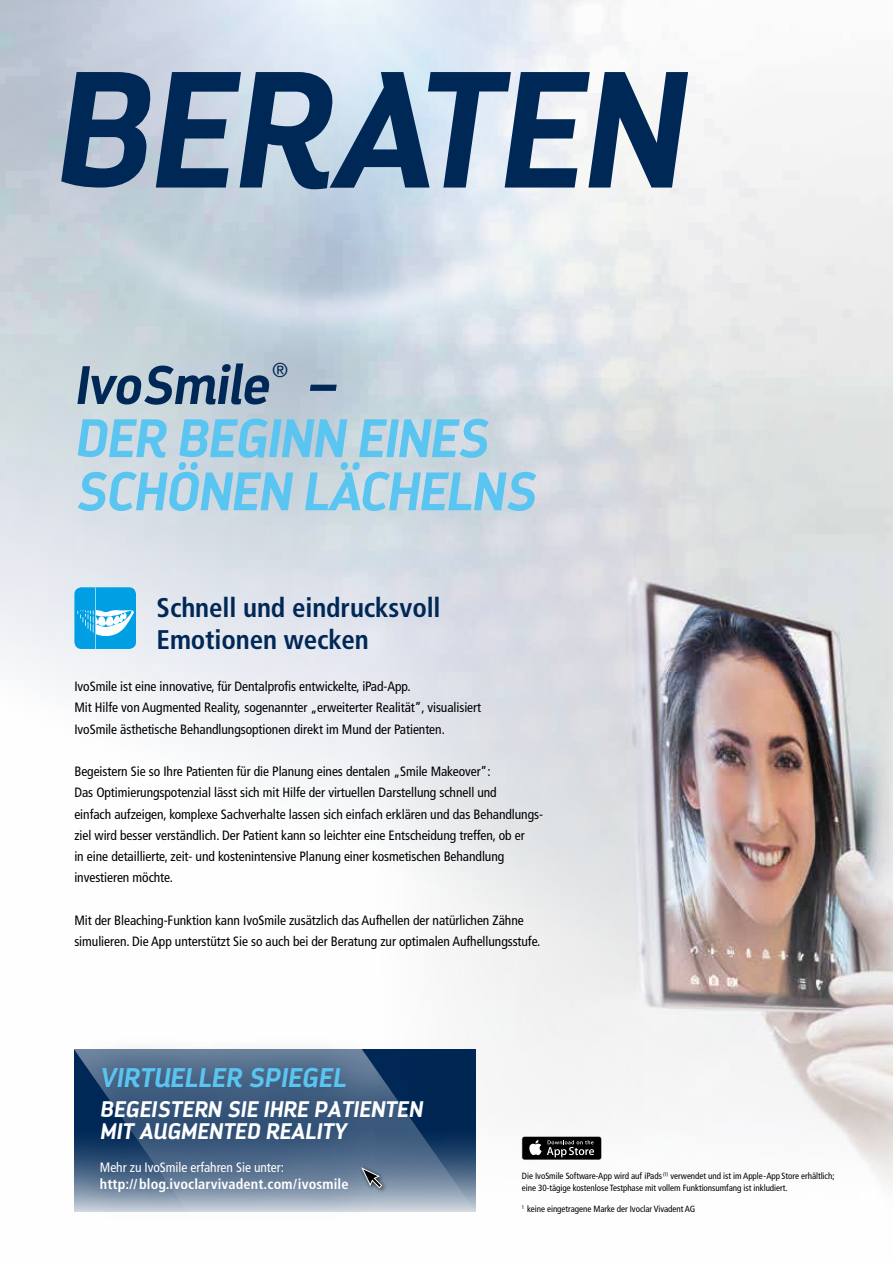
<style>
.page{position:relative;width:893px;height:1263px;background:#fff}
.page>*{position:absolute;margin:0;border:0;box-sizing:border-box;transform-origin:0 0}
.t1{font:italic 700 165px "Darwin Alt";letter-spacing:-.005em;color:#002856}
.t2{font:italic 700 54px/53.1px "Darwin Alt";letter-spacing:-.01em;color:#5bc5f2}
.t3{font:italic 700 54px "Darwin Alt";letter-spacing:-.01em;color:#002856}
.t4{font:700 condensed 27px/32px "Frutiger";letter-spacing:-.005em;color:#002856}
.t5{font:italic 700 27px "Darwin Alt";letter-spacing:.01em;color:#5bc5f2}
.t6{font:italic 700 22.5px/22.5px "Darwin Alt";letter-spacing:.01em;color:#fff}
.t7{font:300 20.1px "Frutiger";color:#002856}
.t8{font:700 condensed 14.25px "Frutiger";letter-spacing:.01em;color:#fff}
.t9{font:condensed 13.5px/21.3px "Frutiger";letter-spacing:-.005em;color:#000}
.t10{font:condensed 13.5px "Frutiger";letter-spacing:-.005em;color:#fff}
.t11{font:condensed 9px/12px "Frutiger";letter-spacing:-.005em;color:#000}
</style>
<div class="page">
<svg style="left:74px;top:1043px;width:301px;height:171px;background:#58728f"></svg>
<img style="left:375px;top:0;width:518px;height:1212px">
<svg style="left:74px;top:587px;width:62px;height:62px;background:#37b3e8"></svg>
<svg style="left:522px;top:1136px;width:80px;height:24px"></svg>
<div style="left:522px;top:1137px;width:79px;height:22px;background:#000;border-radius:2px"></div>
<svg style="left:529px;top:1140px;width:65px;height:17px"></svg>
<div style="left:359px;top:1165px;width:29px;height:28px;background:#000;opacity:.75"></div>
<svg style="left:361px;top:1167px;width:22px;height:22px"></svg>
<h1 class="t1" style="left:51px;top:29px;width:632px">BERATEN</h1>
<h2 class="t3" style="left:74px;top:352px;width:196px">IvoSmile</h2>
<h3 class="t7" style="left:272px;top:359px;width:18px">®</h3>
<h2 class="t3" style="left:308px;top:352px;width:28px">–</h2>
<h2 class="t2" style="left:74px;top:412px;width:462px">DER BEGINN EINES<br>SCHÖNEN LÄCHELNS</h2>
<h3 class="t4" style="left:157px;top:591px;width:285px">Schnell und eindrucksvoll<br>Emotionen wecken</h3>
<p class="t9" style="left:74px;top:676px;width:408px">IvoSmile ist eine innovative, für Dentalprofis entwickelte, iPad-App.<br>Mit Hilfe von Augmented Reality, sogenannter „erweiterter Realität”, visualisiert<br>IvoSmile ästhetische Behandlungsoptionen direkt im Mund der Patienten.</p>
<p class="t9" style="left:74px;top:761px;width:470px">Begeistern Sie so Ihre Patienten für die Planung eines dentalen „Smile Makeover”:<br>Das Optimierungspotenzial lässt sich mit Hilfe der virtuellen Darstellung schnell und<br>einfach aufzeigen, komplexe Sachverhalte lassen sich einfach erklären und das Behandlungs&shy;ziel wird besser verständlich. Der Patient kann so leichter eine Entscheidung treffen, ob er<br>in eine detaillierte, zeit- und kostenintensive Planung einer kosmetischen Behandlung investieren möchte.</p>
<p class="t9" style="left:74px;top:910px;width:467px">Mit der Bleaching-Funktion kann IvoSmile zusätzlich das Aufhellen der natürlichen Zähne simulieren. Die App unterstützt Sie so auch bei der Beratung zur optimalen Aufhellungsstufe.</p>
<h3 class="t5" style="left:100px;top:1061px;width:247px">VIRTUELLER SPIEGEL</h3>
<h3 class="t6" style="left:100px;top:1097px;width:324px">BEGEISTERN SIE IHRE PATIENTEN<br>MIT AUGMENTED REALITY</h3>
<p class="t10" style="left:100px;top:1159px;width:186px">Mehr zu IvoSmile erfahren Sie unter:</p>
<p class="t8" style="left:100px;top:1175px;width:250px">http://blog.ivoclarvivadent.com/ivosmile</p>
<p class="t11" style="left:522px;top:1170px;width:314px">Die IvoSmile Software-App wird auf iPads <sup>(1)</sup> verwendet und ist im Apple-App Store erhältlich; eine 30-tägige kostenlose Testphase mit vollem Funktionsumfang ist inkludiert.</p>
<p class="t11" style="left:522px;top:1203px;width:175px"><sup>1</sup> keine eingetragene Marke der Ivoclar Vivadent AG</p>
</div>
